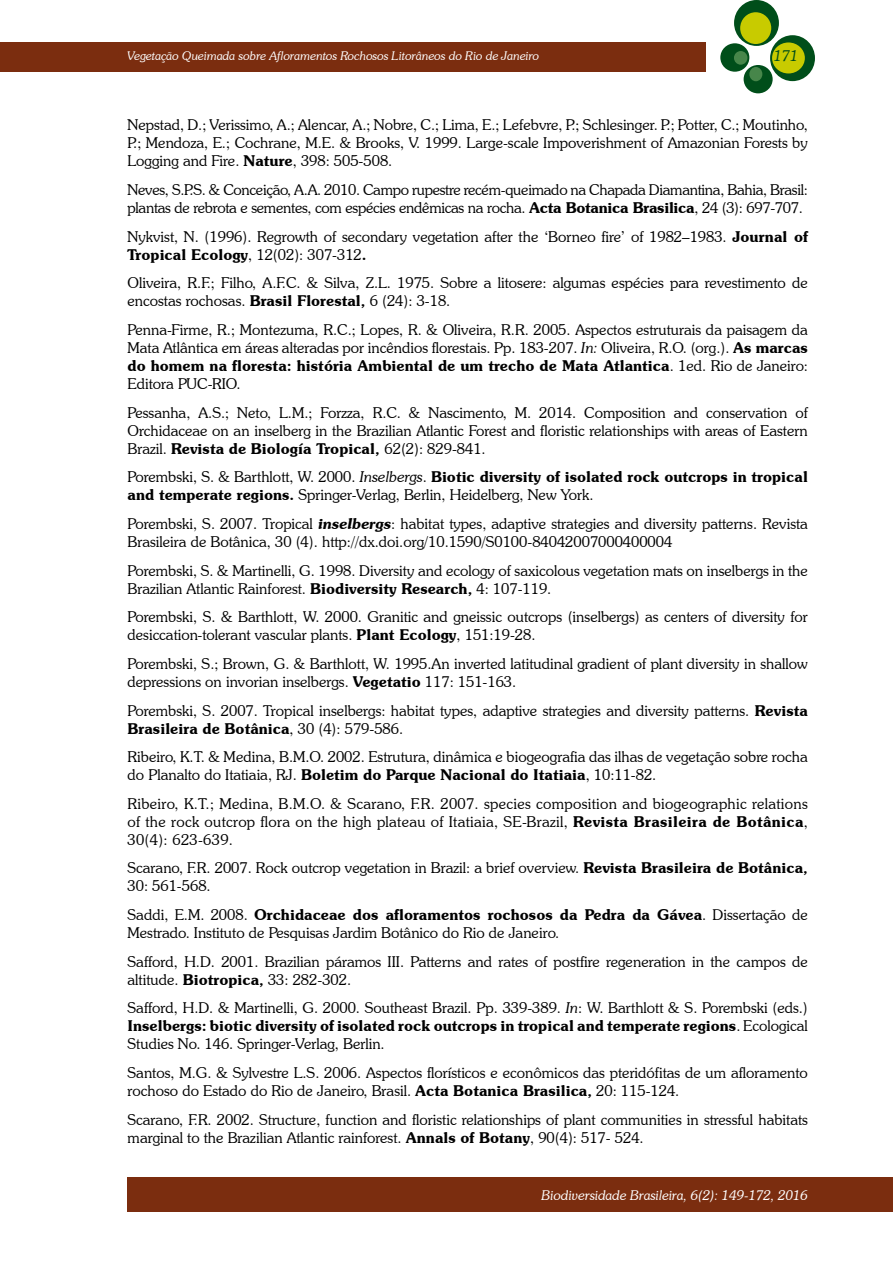
<style>
.page{position:relative;width:893px;height:1263px;background:#fff}
.page>*{position:absolute;margin:0;border:0;box-sizing:border-box;transform-origin:0 0}
.t1{font:300 15px/18px "Souvenir IT Cby BT";color:#000}
.t2{font:300 15px/18px "Souvenir IT Cby BT";letter-spacing:-.02em;color:#000}
.t3{font:italic 300 15px "Souvenir IT Cby BT";color:#004e1a}
.t4{font:italic 300 13.5px "Souvenir IT Cby BT";color:#fff}
.t5{font:italic 300 12px "Souvenir IT Cby BT";color:#fff}
.s1{font-weight:600}
.s2{font-style:italic}
.s3{font-weight:600;font-style:italic}
</style>
<div class="page">
<div style="left:0;top:43px;width:705px;height:29px;background:#7b2d0f"></div>
<div style="left:734px;top:0;width:45px;height:46px;background:#004e1a;border-radius:50%"></div>
<div style="left:770px;top:35px;width:45px;height:46px;background:#004e1a;border-radius:50%"></div>
<div style="left:720px;top:43px;width:29px;height:29px;background:#004e1a;border-radius:50%"></div>
<div style="left:744px;top:65px;width:29px;height:28px;background:#004e1a;border-radius:50%"></div>
<div style="left:740px;top:12px;width:31px;height:32px;background:#c8cb00;border-radius:50%"></div>
<div style="left:772px;top:42px;width:33px;height:31px;background:#c8cb00;border-radius:50%"></div>
<div style="left:734px;top:51px;width:13px;height:14px;background:#47864a;border-radius:50%"></div>
<div style="left:749px;top:67px;width:13px;height:14px;background:#47864a;border-radius:50%"></div>
<div style="left:128px;top:1178px;width:765px;height:34px;background:#7b2d0f"></div>
<p class="t5" style="left:128px;top:48px;width:413px">Vegetação Queimada sobre Afloramentos Rochosos Litorâneos do Rio de Janeiro</p>
<p class="t3" style="left:774px;top:46px;width:26px">171</p>
<p class="t1" style="left:128px;top:116px;width:682px;text-align:justify">Nepstad, D.; Verissimo, A.; Alencar, A.; Nobre, C.; Lima, E.; Lefebvre, P.; Schlesinger. P.; Potter, C.; Moutinho, P.; Mendoza, E.; Cochrane, M.E. &amp; Brooks, V. 1999. Large-scale Impoverishment of Amazonian Forests by Logging and Fire. <span class="s1">Nature</span>, 398: 505-508.</p>
<p class="t2" style="left:128px;top:181px;width:682px">Neves, S.P.S. &amp; Conceição, A.A. 2010. Campo rupestre recém-queimado na Chapada Diamantina, Bahia, Brasil: plantas de rebrota e sementes, com espécies endêmicas na rocha. <span class="s1">Acta Botanica Brasilica</span>, 24 (3): 697-707.</p>
<p class="t1" style="left:128px;top:227px;width:682px">Nykvist, N. (1996). Regrowth of secondary vegetation after the ‘Borneo fire’ of 1982–1983. <span class="s1">Journal of<br>Tropical Ecology</span>, 12(02): 307-312<span class="s1">.</span></p>
<p class="t1" style="left:128px;top:274px;width:682px">Oliveira, R.F.; Filho, A.F.C. &amp; Silva, Z.L. 1975. Sobre a litosere: algumas espécies para revestimento de encostas rochosas. <span class="s1">Brasil Florestal,</span> 6 (24): 3-18.</p>
<p class="t1" style="left:128px;top:321px;width:682px;text-align:justify">Penna-Firme, R.; Montezuma, R.C.; Lopes, R. &amp; Oliveira, R.R. 2005. Aspectos estruturais da paisagem da Mata Atlântica em áreas alteradas por incêndios florestais. Pp. 183-207. <span class="s2">In:</span> Oliveira, R.O. (org.). <span class="s1">As marcas do homem na floresta: história Ambiental de um trecho de Mata Atlantica</span>. 1ed. Rio de Janeiro:<br>Editora PUC-RIO.</p>
<p class="t1" style="left:128px;top:403px;width:682px;text-align:justify">Pessanha, A.S.; Neto, L.M.; Forzza, R.C. &amp; Nascimento, M. 2014. Composition and conservation of Orchidaceae on an inselberg in the Brazilian Atlantic Forest and floristic relationships with areas of Eastern Brazil. <span class="s1">Revista de Biología Tropical,</span> 62(2): 829-841.</p>
<p class="t1" style="left:128px;top:468px;width:682px">Porembski, S. &amp; Barthlott, W. 2000. <span class="s2">Inselbergs</span>. <span class="s1">Biotic diversity of isolated rock outcrops in tropical and temperate regions.</span> Springer-Verlag, Berlin, Heidelberg, New York.</p>
<p class="t1" style="left:128px;top:514px;width:682px">Porembski, S. 2007. Tropical <span class="s3">inselbergs</span>: habitat types, adaptive strategies and diversity patterns. Revista<br>Brasileira de Botânica, 30 (4). http://dx.doi.org/10.1590/S0100-84042007000400004</p>
<p class="t1" style="left:128px;top:561px;width:682px">Porembski, S. &amp; Martinelli, G. 1998. Diversity and ecology of saxicolous vegetation mats on inselbergs in the<br>Brazilian Atlantic Rainforest. <span class="s1">Biodiversity Research,</span> 4: 107-119.</p>
<p class="t1" style="left:128px;top:608px;width:682px">Porembski, S. &amp; Barthlott, W. 2000. Granitic and gneissic outcrops (inselbergs) as centers of diversity for desiccation-tolerant vascular plants. <span class="s1">Plant Ecology</span>, 151:19-28.</p>
<p class="t1" style="left:128px;top:654px;width:682px">Porembski, S.; Brown, G. &amp; Barthlott, W. 1995.An inverted latitudinal gradient of plant diversity in shallow depressions on invorian inselbergs. <span class="s1">Vegetatio</span> 117: 151-163.</p>
<p class="t1" style="left:128px;top:701px;width:682px">Porembski, S. 2007. Tropical inselbergs: habitat types, adaptive strategies and diversity patterns. <span class="s1">Revista<br>Brasileira de Botânica</span>, 30 (4): 579-586.</p>
<p class="t1" style="left:128px;top:748px;width:682px">Ribeiro, K.T. &amp; Medina, B.M.O. 2002. Estrutura, dinâmica e biogeografia das ilhas de vegetação sobre rocha do Planalto do Itatiaia, RJ. <span class="s1">Boletim do Parque Nacional do Itatiaia</span>, 10:11-82.</p>
<p class="t1" style="left:128px;top:794px;width:682px;text-align:justify">Ribeiro, K.T.; Medina, B.M.O. &amp; Scarano, F.R. 2007. species composition and biogeographic relations of the rock outcrop flora on the high plateau of Itatiaia, SE-Brazil, <span class="s1">Revista Brasileira de Botânica</span>, 30(4): 623-639.</p>
<p class="t1" style="left:128px;top:859px;width:682px">Scarano, F.R. 2007. Rock outcrop vegetation in Brazil: a brief overview. <span class="s1">Revista Brasileira de Botânica,<br></span>30: 561-568.</p>
<p class="t1" style="left:128px;top:905px;width:682px">Saddi, E.M. 2008. <span class="s1">Orchidaceae dos afloramentos rochosos da Pedra da Gávea</span>. Dissertação de<br>Mestrado. Instituto de Pesquisas Jardim Botânico do Rio de Janeiro.</p>
<p class="t1" style="left:128px;top:952px;width:682px">Safford, H.D. 2001. Brazilian páramos III. Patterns and rates of postfire regeneration in the campos de altitude. <span class="s1">Biotropica,</span> 33: 282-302.</p>
<p class="t1" style="left:128px;top:999px;width:682px;text-align:justify">Safford, H.D. &amp; Martinelli, G. 2000. Southeast Brazil. Pp. 339-389. <span class="s2">In</span>: W. Barthlott &amp; S. Porembski (eds.)<br><span class="s1">Inselbergs: biotic diversity of isolated rock outcrops in tropical and temperate regions</span>. Ecological Studies No. 146. Springer-Verlag, Berlin.</p>
<p class="t1" style="left:128px;top:1063px;width:682px">Santos, M.G. &amp; Sylvestre L.S. 2006. Aspectos florísticos e econômicos das pteridófitas de um afloramento rochoso do Estado do Rio de Janeiro, Brasil. <span class="s1">Acta Botanica Brasilica,</span> 20: 115-124.</p>
<p class="t1" style="left:128px;top:1110px;width:682px">Scarano, F.R. 2002. Structure, function and floristic relationships of plant communities in stressful habitats marginal to the Brazilian Atlantic rainforest. <span class="s1">Annals of Botany</span>, 90(4): 517- 524.</p>
<p class="t4" style="left:541px;top:1187px;width:268px">Biodiversidade Brasileira, 6(2): 149-172, 2016</p>
</div>
